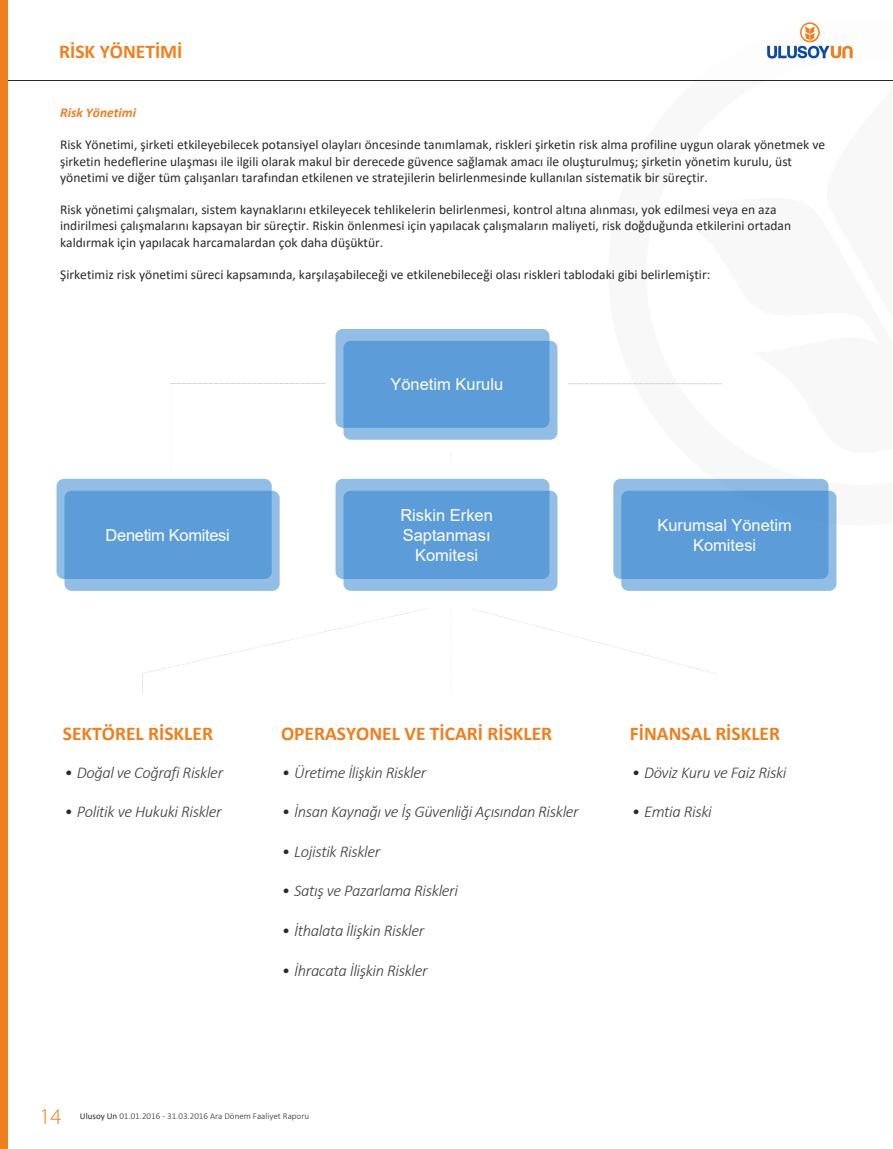
<style>
.page{position:relative;width:893px;height:1149px;background:#fff}
.page>*{position:absolute;margin:0;border:0;box-sizing:border-box;transform-origin:0 0}
.t1{font:300 22.5px "Myriad Pro";color:#ee7f1f}
.t2{font:700 19.5px "Calibri";color:#ee7f1f}
.t3{font:italic 300 16.5px "Calibri";letter-spacing:-.025em;color:#3d3d3d}
.t4{font:16.5px/19.8px "Arial";color:#fff;text-align:center}
.t5{font:16.5px "Arial";letter-spacing:-.02em;color:#fff}
.t6{font:13.5px/16.2px "Calibri";color:#292929}
.t7{font:italic 700 13.5px "Calibri";color:#ee7f1f}
.t8{font:300 9px "Calibri";color:#292929}
.s1{color:#292929}
.s2{font-weight:400}
</style>
<div class="page">
<div style="left:64px;top:490px;width:216px;height:100px;background:#92bde5;border-radius:7px"></div>
<div style="left:621px;top:490px;width:215px;height:100px;background:#92bde5;border-radius:7px"></div>
<svg style="left:335px;top:329px;width:214px;height:98px;background:#6aa4db"></svg>
<svg style="left:57px;top:478px;width:215px;height:101px;background:#68a3da"></svg>
<svg style="left:613px;top:478px;width:215px;height:101px;background:#62a0d9"></svg>
<img style="left:143px;top:383px;width:578px;height:290px">
<hr style="left:0;top:80px;width:893px;height:1px;background:#292929">
<svg style="left:767px;top:22px;width:85px;height:37px"></svg>
<div style="left:0;top:0;width:7px;height:1148px;background:#ee7f1f"></div>
<h2 class="t2" style="left:59px;top:38px;width:125px">RİSK YÖNETİMİ</h2>
<p class="t7" style="left:60px;top:103px;width:77px">Risk Yönetimi</p>
<p class="t6" style="left:60px;top:136px;width:766px">Risk Yönetimi, şirketi etkileyebilecek potansiyel olayları öncesinde tanımlamak, riskleri şirketin risk alma profiline uygun olarak yönetmek ve şirketin hedeflerine ulaşması ile ilgili olarak makul bir derecede güvence sağlamak amacı ile oluşturulmuş; şirketin yönetim kurulu, üst yönetimi ve diğer tüm çalışanları tarafından etkilenen ve stratejilerin belirlenmesinde kullanılan sistematik bir süreçtir.</p>
<p class="t6" style="left:60px;top:201px;width:732px">Risk yönetimi çalışmaları, sistem kaynaklarını etkileyecek tehlikelerin belirlenmesi, kontrol altına alınması, yok edilmesi veya en aza indirilmesi çalışmalarını kapsayan bir süreçtir. Riskin önlenmesi için yapılacak çalışmaların maliyeti, risk doğduğunda etkilerini ortadan kaldırmak için yapılacak harcamalardan çok daha düşüktür.</p>
<p class="t6" style="left:60px;top:266px;width:652px">Şirketimiz risk yönetimi süreci kapsamında, karşılaşabileceği ve etkilenebileceği olası riskleri tablodaki gibi belirlemiştir:</p>
<p class="t4" style="left:390px;top:374px;width:114px">Yönetim Kurulu</p>
<p class="t4" style="left:400px;top:505px;width:94px">Riskin Erken<br>Saptanması<br>Komitesi</p>
<p class="t5" style="left:106px;top:523px;width:126px">Denetim Komitesi</p>
<p class="t4" style="left:657px;top:515px;width:136px">Kurumsal Yönetim<br>Komitesi</p>
<h2 class="t2" style="left:63px;top:719px;width:152px">SEKTÖREL RİSKLER</h2>
<p class="t3" style="left:64px;top:761px;width:160px"><span class="s1">•</span> Doğal ve Coğrafi Riskler</p>
<p class="t3" style="left:64px;top:801px;width:159px"><span class="s1">•</span> Politik ve Hukuki Riskler</p>
<h2 class="t2" style="left:281px;top:719px;width:273px">OPERASYONEL VE TİCARİ RİSKLER</h2>
<p class="t3" style="left:282px;top:761px;width:146px"><span class="s1">•</span> Üretime İlişkin Riskler</p>
<p class="t3" style="left:282px;top:801px;width:298px"><span class="s1">•</span> İnsan Kaynağı ve İş Güvenliği Açısından Riskler</p>
<p class="t3" style="left:282px;top:840px;width:100px"><span class="s1">•</span> Lojistik Riskler</p>
<p class="t3" style="left:282px;top:880px;width:178px"><span class="s1">•</span> Satış ve Pazarlama Riskleri</p>
<p class="t3" style="left:282px;top:920px;width:144px"><span class="s1">•</span> İthalata İlişkin Riskler</p>
<p class="t3" style="left:282px;top:959px;width:147px"><span class="s1">•</span> İhracata İlişkin Riskler</p>
<h2 class="t2" style="left:630px;top:719px;width:152px">FİNANSAL RİSKLER</h2>
<p class="t3" style="left:632px;top:761px;width:156px"><span class="s1">•</span> Döviz Kuru ve Faiz Riski</p>
<p class="t3" style="left:632px;top:801px;width:82px"><span class="s1">•</span> Emtia Riski</p>
<h1 class="t1" style="left:40px;top:1103px;width:23px">14</h1>
<p class="t8" style="left:80px;top:1110px;width:231px"><span class="s2">Ulusoy Un</span> 01.01.2016 - 31.03.2016 Ara Dönem Faaliyet Raporu</p>
</div>
